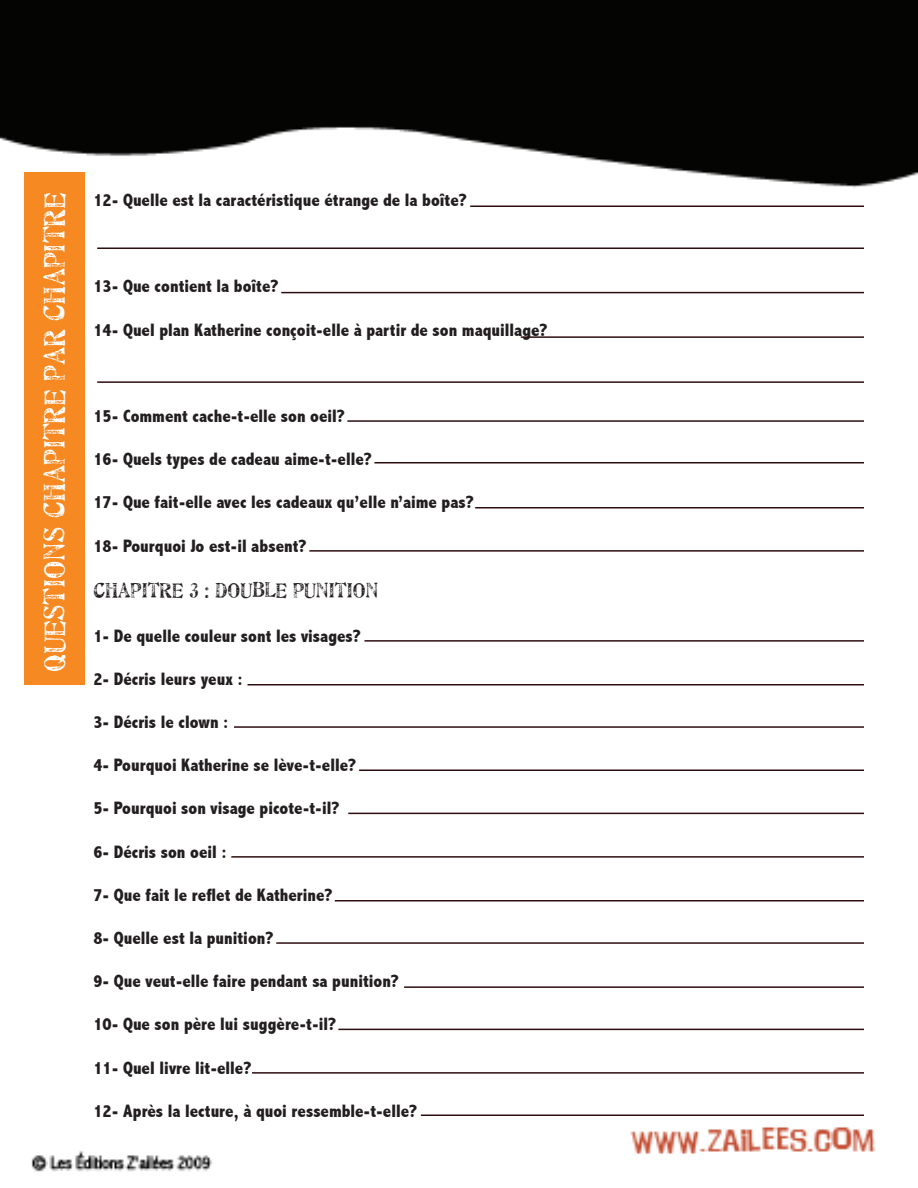
<style>
.page{position:relative;width:918px;height:1188px;background:#fff}
.page>*{position:absolute;margin:0;border:0;box-sizing:border-box;transform-origin:0 0}
.t1{font:500 30px "Artistamp";color:#fff}
.t2{font:500 21px "Artistamp";color:#231f20}
.t3{font:800 condensed 18px "Abadi";color:#231f20}
</style>
<div class="page">
<img style="left:0;top:0;width:918px;height:1172px">
<div style="left:24px;top:172px;width:60px;height:513px;background:#f68922"></div>
<hr style="left:470px;top:206px;width:394px;height:1px;background:#2d0d0f">
<hr style="left:97px;top:248px;width:767px;height:1px;background:#2d0d0f">
<hr style="left:281px;top:292px;width:583px;height:1px;background:#2d0d0f">
<hr style="left:521px;top:336px;width:343px;height:2px;background:#2d0d0f">
<hr style="left:97px;top:381px;width:767px;height:2px;background:#2d0d0f">
<hr style="left:347px;top:420px;width:517px;height:2px;background:#2d0d0f">
<hr style="left:374px;top:462px;width:490px;height:2px;background:#2d0d0f">
<hr style="left:475px;top:507px;width:389px;height:1px;background:#2d0d0f">
<hr style="left:309px;top:550px;width:555px;height:2px;background:#2d0d0f">
<hr style="left:364px;top:640px;width:500px;height:2px;background:#2d0d0f">
<hr style="left:248px;top:684px;width:616px;height:2px;background:#2d0d0f">
<hr style="left:234px;top:726px;width:630px;height:2px;background:#2d0d0f">
<hr style="left:359px;top:770px;width:505px;height:1px;background:#2d0d0f">
<hr style="left:348px;top:813px;width:516px;height:1px;background:#2d0d0f">
<hr style="left:231px;top:856px;width:633px;height:2px;background:#2d0d0f">
<hr style="left:335px;top:900px;width:529px;height:2px;background:#2d0d0f">
<hr style="left:276px;top:942px;width:588px;height:2px;background:#2d0d0f">
<hr style="left:404px;top:986px;width:460px;height:2px;background:#2d0d0f">
<hr style="left:338px;top:1029px;width:526px;height:1px;background:#2d0d0f">
<hr style="left:252px;top:1072px;width:612px;height:2px;background:#2d0d0f">
<hr style="left:421px;top:1114px;width:443px;height:2px;background:#2d0d0f">
<h1 class="t1" style="left:39px;top:672px;width:481px;rotate:-90deg">QUESTIONS CHAPITRE PAR CHAPITRE</h1>
<p class="t3" style="left:93px;top:190px;width:375px">12- Quelle est la caractéristique étrange de la boîte?</p>
<p class="t3" style="left:93px;top:276px;width:187px">13- Que contient la boîte?</p>
<p class="t3" style="left:93px;top:319px;width:456px">14- Quel plan Katherine conçoit-elle à partir de son maquillage?</p>
<p class="t3" style="left:93px;top:406px;width:253px">15- Comment cache-t-elle son oeil?</p>
<p class="t3" style="left:93px;top:449px;width:280px">16- Quels types de cadeau aime-t-elle?</p>
<p class="t3" style="left:93px;top:492px;width:382px">17- Que fait-elle avec les cadeaux qu’elle n’aime pas?</p>
<p class="t3" style="left:93px;top:535px;width:215px">18- Pourquoi Jo est-il absent?</p>
<p class="t2" style="left:93px;top:579px;width:286px">CHAPITRE 3 : DOUBLE PUNITION</p>
<p class="t3" style="left:93px;top:625px;width:269px">1- De quelle couleur sont les visages?</p>
<p class="t3" style="left:93px;top:668px;width:151px">2- Décris leurs yeux :</p>
<p class="t3" style="left:93px;top:712px;width:137px">3- Décris le clown :</p>
<p class="t3" style="left:93px;top:755px;width:264px">4- Pourquoi Katherine se lève-t-elle?</p>
<p class="t3" style="left:93px;top:798px;width:248px">5- Pourquoi son visage picote-t-il?</p>
<p class="t3" style="left:93px;top:841px;width:135px">6- Décris son oeil :</p>
<p class="t3" style="left:93px;top:884px;width:241px">7- Que fait le reflet de Katherine?</p>
<p class="t3" style="left:93px;top:928px;width:182px">8- Quelle est la punition?</p>
<p class="t3" style="left:93px;top:971px;width:307px">9- Que veut-elle faire pendant sa punition?</p>
<p class="t3" style="left:93px;top:1014px;width:244px">10- Que son père lui suggère-t-il?</p>
<p class="t3" style="left:93px;top:1057px;width:160px">11- Quel livre lit-elle?</p>
<p class="t3" style="left:93px;top:1100px;width:325px">12- Après la lecture, à quoi ressemble-t-elle?</p>
</div>
